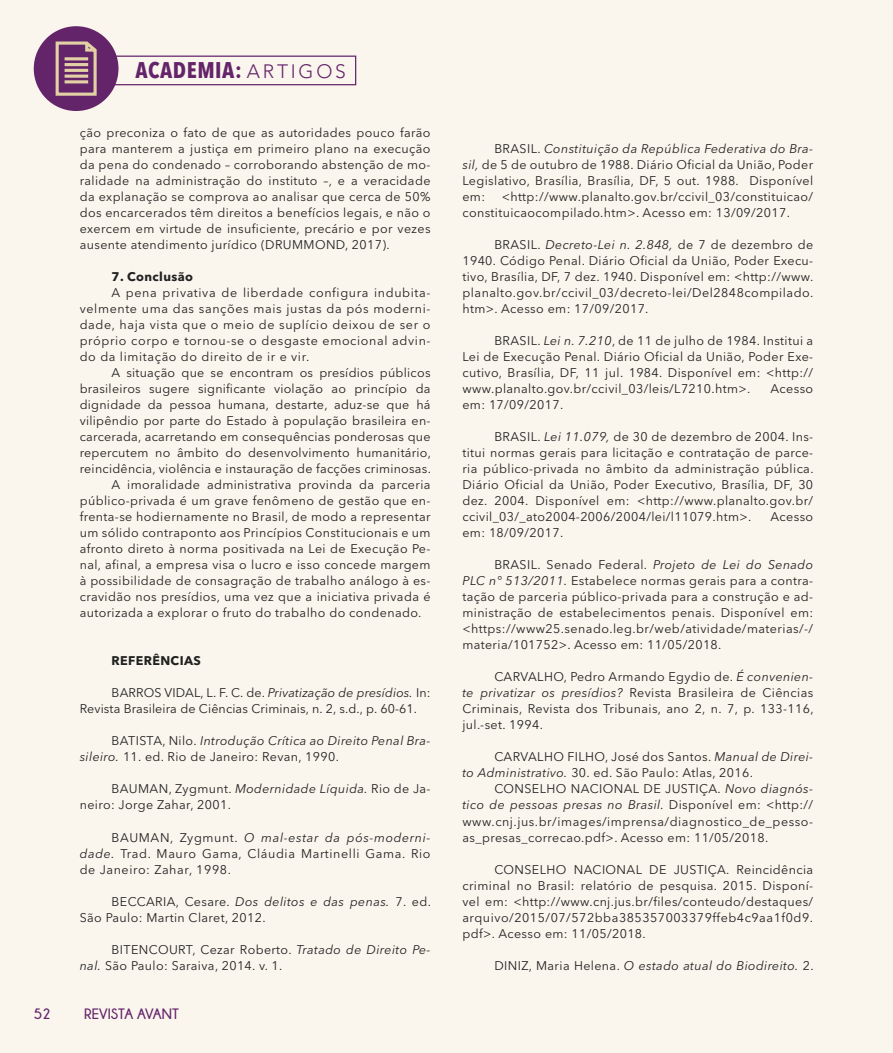
<style>
.page{position:relative;width:893px;height:1053px;background:#fff}
.page>*{position:absolute;margin:0;border:0;box-sizing:border-box;transform-origin:0 0}
.t1{font:700 condensed 22.5px "Avenir Next LT Pro";letter-spacing:.025em;color:#64246a}
.t2{font:700 15px "Champagne&Limousines";color:#64246a}
.t3{font:12.5px/16px "Avenir Next LT Pro";letter-spacing:.03em;color:#202121;text-align:justify}
.t4{font:12.5px/16px "Avenir Next LT Pro";letter-spacing:.01em;color:#202121}
.t5{font:italic 12.5px "Avenir Next LT Pro";letter-spacing:.03em;color:#202121}
.t6{font:700 12.5px "Avenir Next LT Pro";letter-spacing:.03em;color:#202121}
.s1{font-family:"Avenir LT Std";font-weight:300;font-stretch:normal;font-size:19.25px}
.s2{font-style:italic}
.s3{font-style:normal}
</style>
<div class="page">
<div style="left:0;top:0;width:893px;height:1052px;background:#fbf6ed"></div>
<div style="left:34px;top:26px;width:85px;height:85px;background:#64246a;border-radius:50%"></div>
<svg style="left:55px;top:41px;width:42px;height:55px"></svg>
<div style="left:107px;top:56px;width:249px;height:29px;border:1px solid #64246a"></div>
<h1 class="t1" style="left:136px;top:56px;width:212px">ACADEMIA: <span class="s1">A R T I G O S</span></h1>
<p class="t3" style="left:80px;top:125px;width:352px">ção preconiza o fato de que as autoridades pouco farão para manterem a justiça em primeiro plano na execução da pena do condenado – corroborando abstenção de mo&shy;ralidade na administração do instituto –, e a veracidade da explanação se comprova ao analisar que cerca de 50% dos encarcerados têm direitos a benefícios legais, e não o exercem em virtude de insuficiente, precário e por vezes ausente atendimento jurídico (DRUMMOND, 2017).</p>
<p class="t6" style="left:112px;top:269px;width:83px">7. Conclusão</p>
<p class="t3" style="left:80px;top:285px;width:352px;text-indent:32px">A pena privativa de liberdade configura indubita&shy;velmente uma das sanções mais justas da pós moderni&shy;dade, haja vista que o meio de suplício deixou de ser o próprio corpo e tornou-se o desgaste emocional advin&shy;do da limitação do direito de ir e vir.</p>
<p class="t3" style="left:112px;top:365px;width:320px">A situação que se encontram os presídios públicos</p>
<p class="t3" style="left:80px;top:381px;width:352px">brasileiros sugere significante violação ao princípio da</p>
<p class="t3" style="left:80px;top:397px;width:352px">dignidade da pessoa humana, destarte, aduz-se que há</p>
<p class="t3" style="left:80px;top:413px;width:352px">vilipêndio por parte do Estado à população brasileira en-</p>
<p class="t3" style="left:80px;top:429px;width:352px">carcerada, acarretando em consequências ponderosas que</p>
<p class="t3" style="left:80px;top:445px;width:353px">repercutem no âmbito do desenvolvimento humanitário,</p>
<p class="t3" style="left:80px;top:461px;width:353px">reincidência, violência e instauração de facções criminosas.</p>
<p class="t3" style="left:112px;top:477px;width:320px">A imoralidade administrativa provinda da parceria</p>
<p class="t3" style="left:80px;top:493px;width:352px">público-privada é um grave fenômeno de gestão que en-</p>
<p class="t3" style="left:80px;top:509px;width:352px">frenta-se hodiernamente no Brasil, de modo a representar</p>
<p class="t3" style="left:80px;top:525px;width:352px">um sólido contraponto aos Princípios Constitucionais e um</p>
<p class="t3" style="left:80px;top:541px;width:352px">afronto direto à norma positivada na Lei de Execução Pe-</p>
<p class="t3" style="left:80px;top:557px;width:352px">nal, afinal, a empresa visa o lucro e isso concede margem</p>
<p class="t3" style="left:80px;top:573px;width:352px">à possibilidade de consagração de trabalho análogo à es-</p>
<p class="t3" style="left:80px;top:589px;width:352px">cravidão nos presídios, uma vez que a iniciativa privada é</p>
<p class="t3" style="left:80px;top:605px;width:343px">autorizada a explorar o fruto do trabalho do condenado.</p>
<p class="t6" style="left:112px;top:653px;width:91px">REFERÊNCIAS</p>
<p class="t4" style="left:80px;top:685px;width:352px;text-indent:32px">BARROS VIDAL, L. F. C. de. <span class="s2">Privatização de presídios.</span> In:<br>Revista Brasileira de Ciências Criminais, n. 2, s.d., p. 60-61.</p>
<p class="t3" style="left:80px;top:733px;width:352px;text-indent:32px">BATISTA, Nilo. <span class="s2">Introdução Crítica ao Direito Penal Bra&shy;sileiro.</span> 11. ed. Rio de Janeiro: Revan, 1990.</p>
<p class="t3" style="left:80px;top:781px;width:352px;text-indent:32px">BAUMAN, Zygmunt. <span class="s2">Modernidade Líquida.</span> Rio de Ja&shy;neiro: Jorge Zahar, 2001.</p>
<p class="t3" style="left:80px;top:829px;width:352px;text-indent:32px">BAUMAN, Zygmunt. <span class="s2">O mal-estar da pós-moderni&shy;dade.</span> Trad. Mauro Gama, Cláudia Martinelli Gama. Rio de Janeiro: Zahar, 1998.</p>
<p class="t3" style="left:80px;top:893px;width:353px;text-indent:32px">BECCARIA, Cesare. <span class="s2">Dos delitos e das penas.</span> 7. ed.<br>São Paulo: Martin Claret, 2012.</p>
<p class="t3" style="left:80px;top:941px;width:352px;text-indent:32px">BITENCOURT, Cezar Roberto. <span class="s2">Tratado de Direito Pe&shy;nal.</span> São Paulo: Saraiva, 2014. v. 1.</p>
<p class="t2" style="left:34px;top:1005px;width:19px">52</p>
<p class="t2" style="left:84px;top:1005px;width:96px">REVISTA AVANT</p>
<p class="t3" style="left:462px;top:141px;width:352px;text-indent:32px">BRASIL. <span class="s2">Constituição da República Federativa do Bra&shy;sil,</span> de 5 de outubro de 1988. Diário Oficial da União, Poder Legislativo, Brasília, Brasília, DF, 5 out. 1988. Disponível em:</p>
<p class="t3" style="left:462px;top:189px;width:352px;text-indent:39px">&lt;http://www.planalto.gov.br/ccivil_03/constituicao/ constituicaocompilado.htm&gt;. Acesso em: 13/09/2017.</p>
<p class="t3" style="left:462px;top:237px;width:352px;text-indent:32px">BRASIL. <span class="s2">Decreto-Lei n. 2.848,</span> de 7 de dezembro de 1940. Código Penal. Diário Oficial da União, Poder Execu&shy;tivo, Brasília, DF, 7 dez. 1940. Disponível em: &lt;http://www. planalto.gov.br/ccivil_03/decreto-lei/Del2848compilado. htm&gt;. Acesso em: 17/09/2017.</p>
<p class="t3" style="left:462px;top:333px;width:352px;text-indent:32px">BRASIL. <span class="s2">Lei n. 7.210</span>, de 11 de julho de 1984. Institui a Lei de Execução Penal. Diário Oficial da União, Poder Exe&shy;cutivo, Brasília, DF, 11 jul. 1984. Disponível em: &lt;http:// www.planalto.gov.br/ccivil_03/leis/L7210.htm&gt;.</p>
<p class="t3" style="left:770px;top:381px;width:44px">Acesso</p>
<p class="t3" style="left:462px;top:397px;width:102px">em: 17/09/2017.</p>
<p class="t3" style="left:462px;top:429px;width:353px;text-indent:32px">BRASIL. <span class="s2">Lei 11.079,</span> de 30 de dezembro de 2004. Ins&shy;titui normas gerais para licitação e contratação de parce&shy;ria público-privada no âmbito da administração pública.<br>Diário Oficial da União, Poder Executivo, Brasília, DF, 30 dez. 2004. Disponível em: &lt;http://www.planalto.gov.br/ ccivil_03/_ato2004-2006/2004/lei/l11079.htm&gt;.</p>
<p class="t3" style="left:770px;top:509px;width:44px">Acesso</p>
<p class="t3" style="left:462px;top:525px;width:102px">em: 18/09/2017.</p>
<p class="t3" style="left:462px;top:557px;width:352px;text-indent:32px">BRASIL. Senado Federal. <span class="s2">Projeto de Lei do Senado PLC n° 513/2011.</span> Estabelece normas gerais para a contra&shy;tação de parceria público-privada para a construção e ad&shy;ministração de estabelecimentos penais. Disponível em: &lt;https://www25.senado.leg.br/web/atividade/materias/-/ materia/101752&gt;. Acesso em: 11/05/2018.</p>
<p class="t3" style="left:462px;top:669px;width:353px;text-indent:32px">CARVALHO, Pedro Armando Egydio de. <span class="s2">É convenien&shy;te privatizar os presídios?</span> Revista Brasileira de Ciências Criminais, Revista dos Tribunais, ano 2, n. 7, p. 133-116, jul.-set. 1994.</p>
<p class="t3" style="left:462px;top:749px;width:352px;text-indent:32px">CARVALHO FILHO, José dos Santos. <span class="s2">Manual de Direi&shy;to Administrativo.</span> 30. ed. São Paulo: Atlas, 2016.</p>
<p class="t3" style="left:462px;top:781px;width:352px;text-indent:32px">CONSELHO NACIONAL DE JUSTIÇA. <span class="s2">Novo diagnós&shy;tico de pessoas presas no Brasil.</span> Disponível em: &lt;http:// www.cnj.jus.br/images/imprensa/diagnostico_de_pesso&shy;as_presas_correcao.pdf&gt;. Acesso em: 11/05/2018.</p>
<p class="t3" style="left:462px;top:861px;width:352px;text-indent:32px">CONSELHO NACIONAL DE JUSTIÇA. Reincidência criminal no Brasil: relatório de pesquisa. 2015. Disponí&shy;vel em: &lt;http://www.cnj.jus.br/files/conteudo/destaques/ arquivo/2015/07/572bba385357003379ffeb4c9aa1f0d9. pdf&gt;. Acesso em: 11/05/2018.</p>
<p class="t5" style="left:494px;top:957px;width:321px"><span class="s3">DINIZ, Maria Helena.</span> O estado atual do Biodireito. <span class="s3">2.</span></p>
</div>
